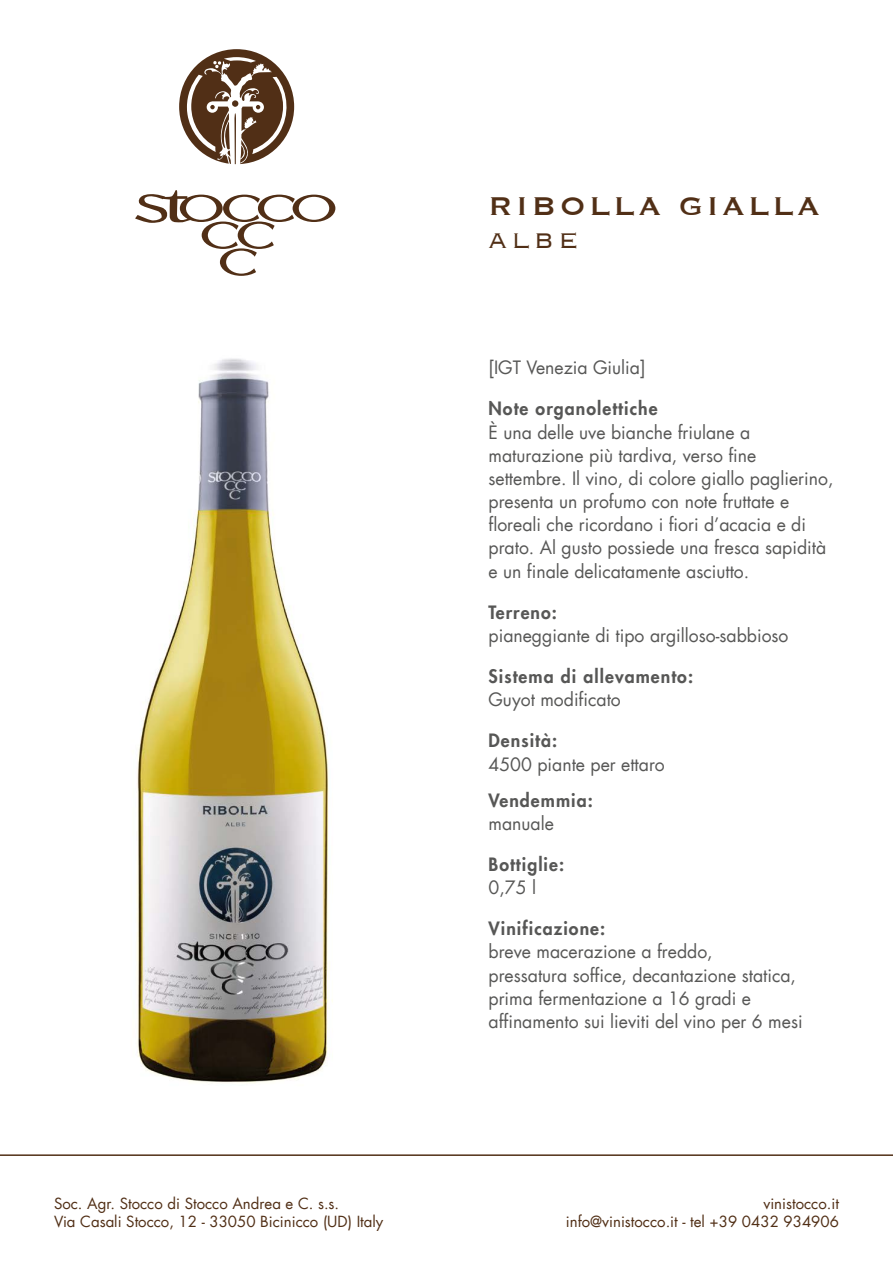
<style>
.page{position:relative;width:893px;height:1263px;background:#fff}
.page>*{position:absolute;margin:0;border:0;box-sizing:border-box;transform-origin:0 0}
.t1{font:33.45px "Copperplate";letter-spacing:.12em;color:#512f16}
.t2{font:300 33.45px "Copperplate";color:#512f16}
.t3{font:18px/23.1px "Futura LT";color:#575756}
.t4{font:800 18px "Futura LT";letter-spacing:.06em;color:#575756}
.t5{font:15px/18px "Futura LT";color:#512f16}
</style>
<div class="page">
<svg style="left:179px;top:49px;width:115px;height:115px"></svg>
<svg style="left:135px;top:190px;width:200px;height:86px"></svg>
<hr style="left:0;top:1154px;width:893px;height:2px;background:#512f16">
<img style="left:137px;top:358px;width:196px;height:726px">
<h1 class="t1" style="left:488px;top:184px;width:333px">RIBOLLA GIALLA</h1>
<h1 class="t2" style="left:488px;top:217px;width:91px">albe</h1>
<p class="t3" style="left:488px;top:356px;width:159px">[IGT Venezia Giulia]</p>
<p class="t4" style="left:488px;top:397px;width:171px">Note organolettiche</p>
<p class="t3" style="left:488px;top:421px;width:346px">È una delle uve bianche friulane a maturazione più tardiva, verso fine settembre. Il vino, di colore giallo paglierino, presenta un profumo con note fruttate e floreali che ricordano i fiori d’acacia e di prato. Al gusto possiede una fresca sapidità e un finale delicatamente asciutto.</p>
<p class="t4" style="left:488px;top:600px;width:70px">Terreno:</p>
<p class="t3" style="left:488px;top:624px;width:302px">pianeggiante di tipo argilloso-sabbioso</p>
<p class="t4" style="left:488px;top:664px;width:206px">Sistema di allevamento:</p>
<p class="t3" style="left:488px;top:688px;width:134px">Guyot modificato</p>
<p class="t4" style="left:488px;top:729px;width:70px">Densità:</p>
<p class="t3" style="left:488px;top:752px;width:178px">4500 piante per ettaro</p>
<p class="t4" style="left:488px;top:788px;width:106px">Vendemmia:</p>
<p class="t3" style="left:488px;top:812px;width:67px">manuale</p>
<p class="t4" style="left:488px;top:852px;width:77px">Bottiglie:</p>
<p class="t3" style="left:488px;top:876px;width:49px">0,75 l</p>
<p class="t4" style="left:488px;top:916px;width:118px">Vinificazione:</p>
<p class="t3" style="left:488px;top:940px;width:316px">breve macerazione a freddo,<br>pressatura soffice, decantazione statica, prima fermentazione a 16 gradi e affinamento sui lieviti del vino per 6 mesi</p>
<p class="t5" style="left:54px;top:1194px;width:331px">Soc. Agr. Stocco di Stocco Andrea e C. s.s.<br>Via Casali Stocco, 12 - 33050 Bicinicco (UD) Italy</p>
<p class="t5" style="left:566px;top:1194px;width:275px;text-align:right">vinistocco.it<br>info@vinistocco.it - tel +39 0432 934906</p>
</div>
